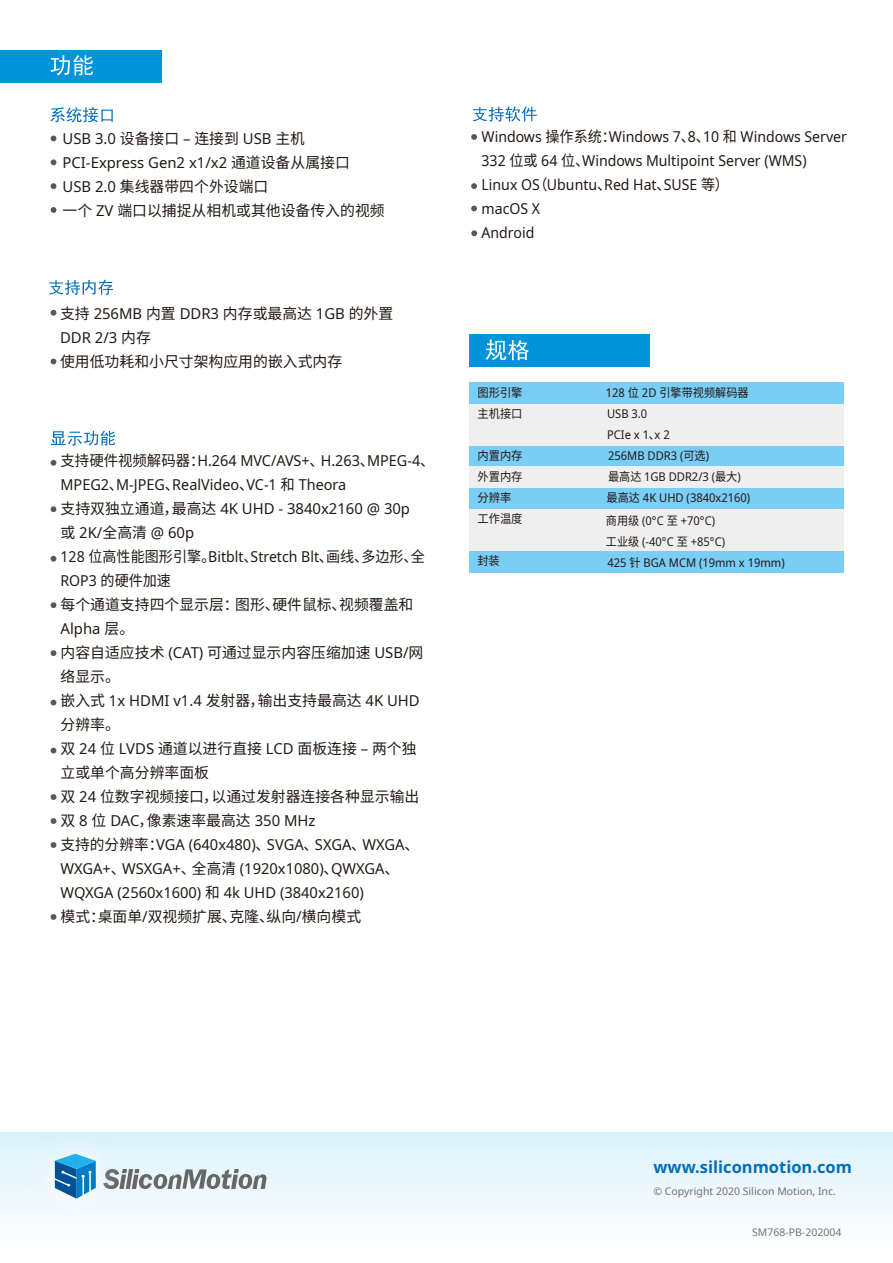
<style>
.page{position:relative;width:893px;height:1263px;background:#fff}
.page>*{position:absolute;margin:0;border:0;box-sizing:border-box;transform-origin:0 0}
.t1{font:700 16.5px "Noto Sans";color:#036eb8}
.t2{font:15px/24px "Noto Sans CJ Ksc";color:#221815}
.t3{font:15px/24px "Noto Sans";color:#221815}
.t4{font:15px/24px "Noto Sans";color:#221815;scale:.96 1}
.t5{font:15px/24px "Noto Sans";color:#221815;scale:.94 1}
.t6{font:15px/24px "Noto Sans CJ Ksc";color:#221815;scale:.94 1}
.t7{font:12px/21px "Noto Sans";color:#221815;scale:.93 1}
.t8{font:12px/21px "Noto Sans CJ Ksc";color:#221815;scale:.94 1}
.t9{font:12px "Noto Sans CJ Ksc";color:#221815;scale:.93 1}
.t10{font:10.5px "Noto Sans";color:#727171}
.s1{font-family:"Noto Sans CJ Ksc"}
.s2{font-family:"Noto Sans"}
</style>
<div class="page">
<div style="left:469px;top:445px;width:374px;height:22px;background:#7acdf4"></div>
<div style="left:469px;top:488px;width:374px;height:21px;background:#7acdf4"></div>
<div style="left:469px;top:403px;width:374px;height:21px;background:#efefef"></div>
<div style="left:469px;top:467px;width:374px;height:21px;background:#efefef"></div>
<div style="left:469px;top:530px;width:374px;height:21px;background:#efefef"></div>
<div style="left:469px;top:509px;width:374px;height:21px;background:#efefef"></div>
<div style="left:469px;top:551px;width:374px;height:21px;background:#7acdf4"></div>
<div style="left:469px;top:424px;width:374px;height:22px;background:#efefef"></div>
<div style="left:469px;top:382px;width:374px;height:21px;background:#7acdf4"></div>
<div style="left:470px;top:334px;width:180px;height:32px;background:#0095d8"></div>
<svg style="left:51px;top:136px;width:5px;height:5px"></svg>
<svg style="left:471px;top:134px;width:6px;height:6px"></svg>
<svg style="left:471px;top:183px;width:6px;height:6px"></svg>
<svg style="left:471px;top:206px;width:6px;height:5px"></svg>
<svg style="left:51px;top:159px;width:5px;height:6px"></svg>
<svg style="left:51px;top:183px;width:5px;height:6px"></svg>
<svg style="left:51px;top:207px;width:5px;height:6px"></svg>
<svg style="left:51px;top:310px;width:5px;height:6px"></svg>
<svg style="left:51px;top:359px;width:5px;height:5px"></svg>
<svg style="left:51px;top:460px;width:5px;height:6px"></svg>
<svg style="left:51px;top:506px;width:5px;height:6px"></svg>
<svg style="left:51px;top:556px;width:5px;height:6px"></svg>
<svg style="left:51px;top:602px;width:5px;height:6px"></svg>
<svg style="left:51px;top:650px;width:5px;height:6px"></svg>
<svg style="left:51px;top:700px;width:5px;height:5px"></svg>
<svg style="left:51px;top:748px;width:5px;height:5px"></svg>
<svg style="left:51px;top:794px;width:5px;height:6px"></svg>
<svg style="left:51px;top:818px;width:5px;height:6px"></svg>
<svg style="left:51px;top:842px;width:5px;height:6px"></svg>
<svg style="left:51px;top:914px;width:5px;height:6px"></svg>
<div style="left:0;top:51px;width:161px;height:32px;background:#0095d8"></div>
<div style="left:0;top:1133px;width:893px;height:130px;background:linear-gradient(to bottom,#dbf2fc,#fff)"></div>
<svg style="left:124px;top:1169px;width:142px;height:20px;background:#aab1b4"></svg>
<img style="left:27px;top:1132px;width:97px;height:94px">
<svg style="left:55px;top:1154px;width:41px;height:45px;background:#489acc"></svg>
<svg style="left:49px;top:280px;width:64px;height:15px"></svg>
<svg style="left:51px;top:431px;width:64px;height:15px"></svg>
<svg style="left:473px;top:106px;width:64px;height:16px"></svg>
<svg style="left:471px;top:230px;width:6px;height:6px"></svg>
<svg style="left:50px;top:55px;width:43px;height:21px"></svg>
<svg style="left:50px;top:107px;width:63px;height:15px"></svg>
<svg style="left:485px;top:339px;width:44px;height:21px"></svg>
<p class="t3" style="left:63px;top:127px;width:289px">USB 3.0 <span class="s1">设备接口</span> – <span class="s1">连接到</span> USB <span class="s1">主机<br></span>PCI-Express Gen2 x1/x2 <span class="s1">通道设备从属接口</span></p>
<p class="t2" style="left:63px;top:175px;width:324px"><span class="s2">USB 2.0</span> 集线器带四个外设端口<br>一个 <span class="s2">ZV</span> 端口以捕捉从相机或其他设备传入的视频</p>
<p class="t2" style="left:60px;top:302px;width:335px">支持 <span class="s2">256MB</span> 内置 <span class="s2">DDR3</span> 内存或最高达 <span class="s2">1GB</span> 的外置</p>
<p class="t3" style="left:60px;top:326px;width:92px">DDR 2/3 <span class="s1">内存</span></p>
<p class="t2" style="left:60px;top:350px;width:284px">使用低功耗和小尺寸架构应用的嵌入式内存</p>
<p class="t4" style="left:61px;top:449px;width:391px"><span class="s1">支持硬件视频解码器：</span>H.264 MVC/AVS+<span class="s1">、</span>H.263<span class="s1">、</span>MPEG-4<span class="s1">、</span>MPEG2<span class="s1">、</span>M-JPEG<span class="s1">、</span>RealVideo<span class="s1">、</span>VC-1 <span class="s1">和</span> Theora<br><span class="s1">支持双独立通道，最高达</span> 4K UHD - 3840x2160 @ 30p<br><span class="s1">或</span> 2K/<span class="s1">全高清</span> @ 60p<br>128 <span class="s1">位高性能图形引擎。</span>Bitblt<span class="s1">、</span>Stretch Blt<span class="s1">、画线、多边形、全</span></p>
<p class="t6" style="left:61px;top:569px;width:377px"><span class="s2">ROP3</span> 的硬件加速<br>每个通道支持四个显示层：图形、硬件鼠标、视频覆盖和</p>
<p class="t3" style="left:61px;top:617px;width:75px">Alpha <span class="s1">层。</span></p>
<p class="t2" style="left:61px;top:641px;width:364px">内容自适应技术 <span class="s2">(CAT)</span> 可通过显示内容压缩加速 <span class="s2">USB/</span>网络显示。</p>
<p class="t3" style="left:61px;top:689px;width:361px"><span class="s1">嵌入式</span> 1x HDMI v1.4 <span class="s1">发射器，输出支持最高达</span> 4K UHD</p>
<p class="t2" style="left:61px;top:713px;width:360px">分辨率。<br>双 <span class="s2">24</span> 位 <span class="s2">LVDS</span> 通道以进行直接 <span class="s2">LCD</span> 面板连接 <span class="s2">–</span> 两个独立或单个高分辨率面板<br>双 <span class="s2">24</span> 位数字视频接口，以通过发射器连接各种显示输出双 <span class="s2">8</span> 位 <span class="s2">DAC</span>，像素速率最高达 <span class="s2">350 MHz</span></p>
<p class="t3" style="left:61px;top:833px;width:360px"><span class="s1">支持的分辨率：</span>VGA (640x480)<span class="s1">、</span>SVGA<span class="s1">、</span>SXGA<span class="s1">、</span>WXGA<span class="s1">、<br></span>WXGA+<span class="s1">、</span>WSXGA+<span class="s1">、全高清</span> (1920x1080)<span class="s1">、</span>QWXGA<span class="s1">、<br></span>WQXGA (2560x1600) <span class="s1">和</span> 4k UHD (3840x2160)</p>
<p class="t2" style="left:61px;top:905px;width:302px">模式：桌面单<span class="s2">/</span>双视频扩展、克隆、纵向<span class="s2">/</span>横向模式</p>
<p class="t5" style="left:482px;top:125px;width:390px">Windows <span class="s1">操作系统：</span>Windows 7<span class="s1">、</span>8<span class="s1">、</span>10 <span class="s1">和</span> Windows Server<br>332 <span class="s1">位或</span> 64 <span class="s1">位、</span>Windows Multipoint Server (WMS)<br>Linux OS<span class="s1">（</span>Ubuntu<span class="s1">、</span>Red Hat<span class="s1">、</span>SUSE <span class="s1">等）<br></span>macOS X<br>Android</p>
<p class="t8" style="left:477px;top:383px;width:50px">图形引擎主机接口</p>
<p class="t8" style="left:477px;top:446px;width:50px">内置内存外置内存分辨率工作温度</p>
<p class="t9" style="left:477px;top:554px;width:26px">封装</p>
<p class="t9" style="left:606px;top:386px;width:155px"><span class="s2">128</span> 位 <span class="s2">2D</span> 引擎带视频解码器</p>
<p class="t7" style="left:607px;top:404px;width:69px">USB 3.0<br>PCIe x 1<span class="s1">、</span>x 2</p>
<p class="t7" style="left:608px;top:445px;width:144px">256MB DDR3 (<span class="s1">可选</span>)<br><span class="s1">最高达</span> 1GB DDR2/3 (<span class="s1">最大</span>)</p>
<p class="t7" style="left:606px;top:510px;width:130px"><span class="s1">商用级</span> (0°C <span class="s1">至</span> +70°C)<span class="s1">工业级</span> (-40°C <span class="s1">至</span> +85°C)</p>
<p class="t7" style="left:607px;top:487px;width:156px"><span class="s1">最高达</span> 4K UHD (3840x2160)</p>
<p class="t7" style="left:607px;top:553px;width:192px">425 <span class="s1">针</span> BGA MCM (19mm x 19mm)</p>
<p class="t1" style="left:653px;top:1155px;width:200px">www.siliconmotion.com</p>
<p class="t10" style="left:653px;top:1184px;width:184px">© Copyright 2020 Silicon Motion, Inc.</p>
<p class="t10" style="left:752px;top:1225px;width:91px">SM768-PB-202004</p>
</div>
